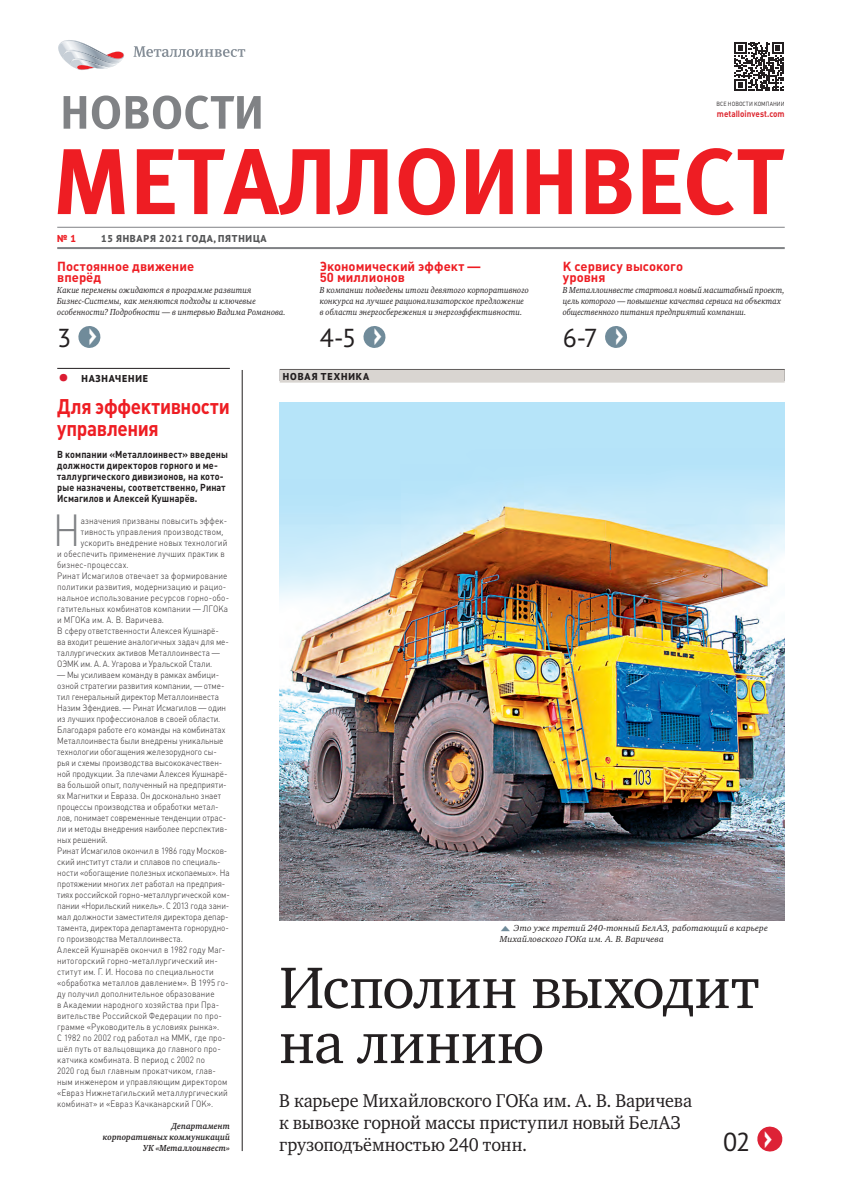
<style>
.page{position:relative;width:842px;height:1191px;background:#fff}
.page>*{position:absolute;margin:0;border:0;box-sizing:border-box;transform-origin:0 0}
.t1{font:60px/55px "Charter C";color:#231f20}
.t2{font:300 44.3px "Plumb";color:#808285;scale:.9 1}
.t3{font:26px "PT Sans Pro";color:#231f20}
.t4{font:700 21px/22px "Plumb";letter-spacing:-.02em;color:#ee1d23;scale:.9 1}
.t5{font:19px/22px "Charter C";letter-spacing:-.005em;color:#231f20;scale:.95 1}
.t6{font:700 13px/11px "Plumb";color:#ee1d23}
.t7{font:10px/11px "Plumb Bold C";letter-spacing:.01em;color:#231f20;scale:.9 1}
.t8{font:800 10px "PT Sans Pro";letter-spacing:.08em;color:#545557}
.t9{font:800 10px "PT Sans Pro";letter-spacing:.08em;color:#231f20}
.t10{font:800 10px "PT Sans Pro";color:#ee1d23}
.t11{font:300 9px/11px "Plumb";letter-spacing:.01em;color:#231f20;scale:.9 1}
.t12{font:italic 9px/11px "Charter C";letter-spacing:.01em;color:#231f20;scale:.9 1}
.t13{font:italic 9px/11px "Charter C";letter-spacing:.01em;color:#231f20}
.t14{font:italic 700 9px/11px "Charter C";letter-spacing:.02em;color:#231f20;text-align:right;scale:.9 1}
.t15{font:700 9px "Plumb";color:#dd2730;scale:.9 1}
.t16{font:6px "Plumb";letter-spacing:.01em;color:#231f20;scale:.9 1}
.s1{font-family:"Plumb";font-weight:700;font-size:34px;color:#fff}
.s2{font-weight:400;font-size:27px;color:#db1c32}
.s3{font-family:"Modern Pictograms";font-style:normal;font-size:14px;color:#708b9a}
</style>
<div class="page">
<svg style="left:133px;top:46px;width:112px;height:11px"></svg>
<svg style="left:58px;top:40px;width:66px;height:30px"></svg>
<svg style="left:58px;top:149px;width:67px;height:65px"></svg>
<svg style="left:137px;top:149px;width:193px;height:66px"></svg>
<svg style="left:336px;top:149px;width:51px;height:66px"></svg>
<svg style="left:399px;top:148px;width:56px;height:67px"></svg>
<svg style="left:466px;top:149px;width:47px;height:65px"></svg>
<svg style="left:527px;top:149px;width:45px;height:65px"></svg>
<svg style="left:586px;top:149px;width:46px;height:65px"></svg>
<svg style="left:643px;top:149px;width:37px;height:65px"></svg>
<svg style="left:687px;top:148px;width:98px;height:67px"></svg>
<svg style="left:64px;top:96px;width:22px;height:33px"></svg>
<svg style="left:92px;top:96px;width:28px;height:33px"></svg>
<svg style="left:126px;top:96px;width:135px;height:33px"></svg>
<svg style="left:735px;top:42px;width:49px;height:49px"></svg>
<hr style="left:57px;top:227px;width:728px;height:1px;background:#808285">
<hr style="left:57px;top:247px;width:728px;height:2px;background:#808285">
<svg style="left:374px;top:326px;width:5px;height:22px"></svg>
<svg style="left:616px;top:326px;width:9px;height:22px"></svg>
<svg style="left:89px;top:326px;width:5px;height:22px"></svg>
<hr style="left:57px;top:368px;width:173px;height:1px;background:#231f20">
<div style="left:280px;top:369px;width:505px;height:12px;background:#656160"></div>
<div style="left:280px;top:370px;width:505px;height:13px;background:#d9d5d1"></div>
<img style="left:279px;top:403px;width:506px;height:517px">
<hr style="left:242px;top:370px;width:1px;height:781px;background:#231f20">
<svg style="left:770px;top:1127px;width:1px;height:25px"></svg>
<p class="t10" style="left:57px;top:232px;width:20px">№ 1</p>
<p class="t8" style="left:101px;top:232px;width:167px">15 ЯНВАРЯ 2021 ГОДА, ПЯТНИЦА</p>
<p class="t16" style="left:717px;top:100px;width:77px">ВСЕ НОВОСТИ КОМПАНИИ</p>
<p class="t15" style="left:717px;top:109px;width:77px">metalloinvest.com</p>
<h3 class="t6" style="left:320px;top:261px;width:162px">Экономический эффект —<br>50 миллионов</h3>
<p class="t12" style="left:320px;top:285px;width:234px">В компании подведены итоги девятого корпоративного конкурса на лучшее рационализаторское предложение в области энергосбережения и энергоэффективности.</p>
<h3 class="t3" style="left:320px;top:323px;width:64px">4-5 <span class="s1">›</span></h3>
<h3 class="t6" style="left:57px;top:261px;width:138px">Постоянное движение вперёд</h3>
<p class="t12" style="left:57px;top:285px;width:255px">Какие перемены ожидаются в программе развития<br>Бизнес-Системы, как меняются подходы и ключевые особенности? Подробности — в интервью Вадима Романова.</p>
<h3 class="t3" style="left:57px;top:323px;width:41px">3 <span class="s1">›</span></h3>
<p class="t9" style="left:58px;top:373px;width:92px"><span class="s2">•</span> НАЗНАЧЕНИЕ</p>
<h3 class="t4" style="left:57px;top:395px;width:193px">Для эффективности управления</h3>
<p class="t7" style="left:57px;top:449px;width:191px">В компании «Металлоинвест» введены должности директоров горного и ме&shy;таллургического дивизионов, на кото&shy;рые назначены, соответственно, Ринат Исмагилов и Алексей Кушнарёв.</p>
<h2 class="t2" style="left:53px;top:505px;width:32px">Н</h2>
<p class="t11" style="left:81px;top:515px;width:164px">азначения призваны повысить эффек-</p>
<h3 class="t6" style="left:563px;top:261px;width:122px">К сервису высокого уровня</h3>
<p class="t12" style="left:563px;top:285px;width:248px">В Металлоинвесте стартовал новый масштабный проект, цель которого — повышение качества сервиса на объектах общественного питания предприятий компании.</p>
<h3 class="t3" style="left:563px;top:323px;width:63px">6-7 <span class="s1">›</span></h3>
<p class="t9" style="left:283px;top:371px;width:88px">НОВАЯ ТЕХНИКА</p>
<p class="t11" style="left:81px;top:526px;width:160px">тивность управления производством,</p>
<p class="t11" style="left:81px;top:537px;width:164px">ускорить внедрение новых технологий</p>
<p class="t11" style="left:57px;top:548px;width:188px">и обеспечить применение лучших практик в</p>
<p class="t11" style="left:57px;top:559px;width:81px">бизнес-процессах.</p>
<p class="t11" style="left:57px;top:570px;width:191px">Ринат Исмагилов отвечает за формирование</p>
<p class="t11" style="left:57px;top:581px;width:189px">политики развития, модернизацию и рацио-</p>
<p class="t11" style="left:57px;top:592px;width:192px">нальное использование ресурсов горно-обо-</p>
<p class="t11" style="left:57px;top:603px;width:191px">гатительных комбинатов компании — ЛГОКа</p>
<p class="t11" style="left:57px;top:614px;width:120px">и МГОКа им. А. В. Варичева.</p>
<p class="t11" style="left:57px;top:625px;width:181px">В сферу ответственности Алексея Кушнарё-</p>
<p class="t11" style="left:57px;top:636px;width:192px">ва входит решение аналогичных задач для ме-</p>
<p class="t11" style="left:57px;top:647px;width:182px">таллургических активов Металлоинвеста —</p>
<p class="t11" style="left:57px;top:658px;width:174px">ОЭМК им. А. А. Угарова и Уральской Стали.</p>
<p class="t11" style="left:57px;top:669px;width:193px">— Мы усиливаем команду в рамках амбици&shy;озной стратегии развития компании, — отме&shy;тил генеральный директор Металлоинвеста Назим Эфендиев. — Ринат Исмагилов — один из лучших профессионалов в своей области.<br>Благодаря работе его команды на комбинатах Металлоинвеста были внедрены уникальные технологии обогащения железорудного сы&shy;рья и схемы производства высококачествен&shy;ной продукции. За плечами Алексея Кушнарё&shy;ва большой опыт, полученный на предприяти&shy;ях Магнитки и Евраза. Он досконально знает процессы производства и обработки метал&shy;лов, понимает современные тенденции отрас&shy;ли и методы внедрения наиболее перспектив&shy;ных решений.<br>Ринат Исмагилов окончил в 1986 году Москов&shy;ский институт стали и сплавов по специаль&shy;ности «обогащение полезных ископаемых». На протяжении многих лет работал на предприя&shy;тиях российской горно-металлургической ком&shy;пании «Норильский никель». С 2013 года зани&shy;мал должности заместителя директора депар&shy;тамента, директора департамента горнорудно&shy;го п роизводства Металлоинвеста.<br>Алексей Кушнарёв окончил в 1982 году Маг&shy;нитогорский горно-металлургический ин&shy;ститут им. Г. И. Носова по специальности «обработка металлов давлением». В 1995 го&shy;ду получил дополнительное образование<br>в Академии народного хозяйства при Пра&shy;вительстве Российской Федерации по про&shy;грамме «Руководитель в условиях рынка».<br>С 1982 по 2002 год работал на ММК, где про&shy;шёл путь от вальцовщика до главного про&shy;катчика комбината. В период с 2002 по<br>2020 год был главным прокатчиком, глав&shy;ным инженером и управляющим директором «Евраз Нижнетагильский металлургический комбинат» и «Евраз Качканарский ГОК».</p>
<p class="t14" style="left:103px;top:1121px;width:143px">Департамент<br>корпоративных коммуникаций<br>УК «Металлоинвест»</p>
<p class="t13" style="left:500px;top:923px;width:270px"><span class="s3">‐</span> Это уже третий 240-тонный БелАЗ, работающий в карьере<br>Михайловского ГОКа им. А. В. Варичева</p>
<h1 class="t1" style="left:279px;top:961px;width:482px">Исполин выходит на линию</h1>
<h3 class="t5" style="left:279px;top:1090px;width:436px">В карьере Михайловского ГОКа им. А. В. Варичева к вывозке горной массы приступил новый БелАЗ грузоподъёмностью 240 тонн.</h3>
<h3 class="t3" style="left:723px;top:1126px;width:51px">02 <span class="s1">›</span></h3>
</div>
